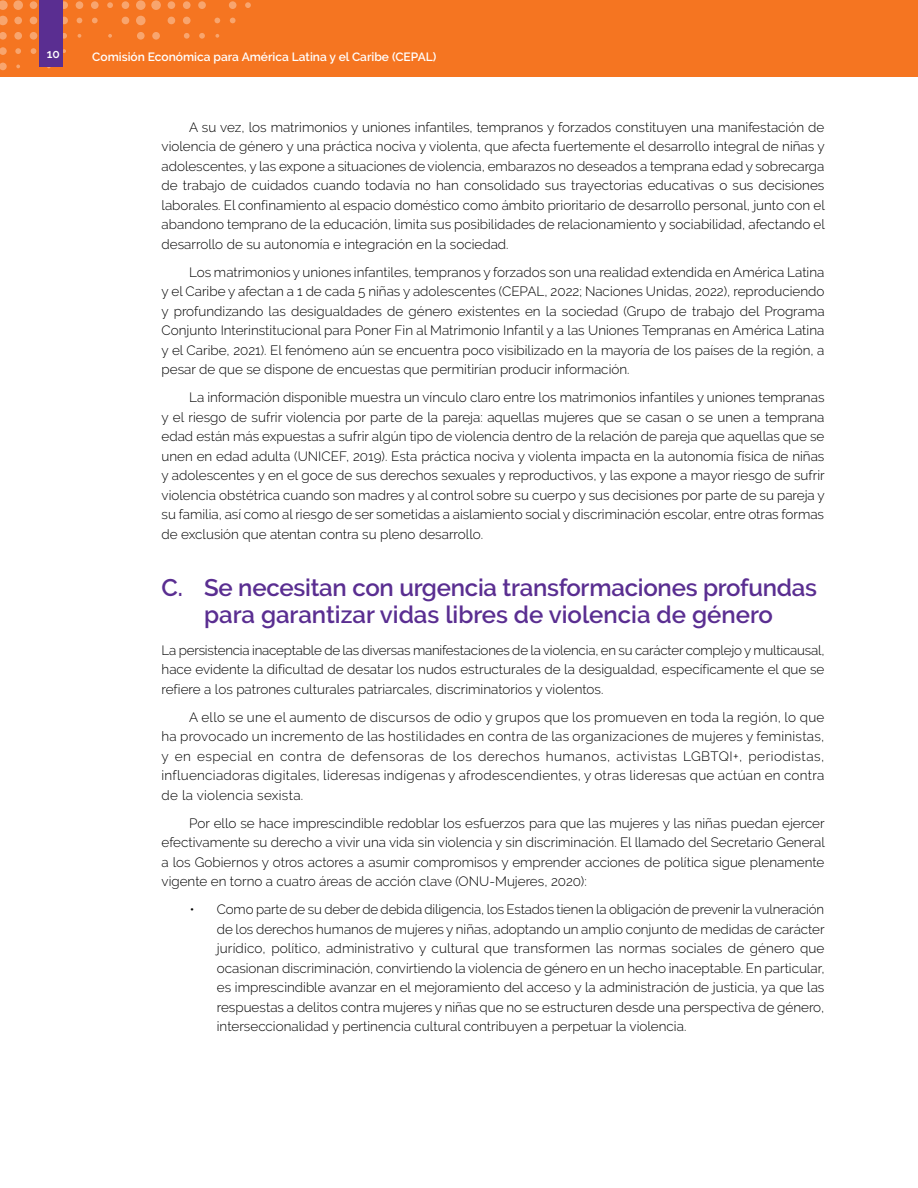
<style>
.page{position:relative;width:918px;height:1188px;background:#fff}
.page>*{position:absolute;margin:0;border:0;box-sizing:border-box;transform-origin:0 0}
.t1{font:600 24px/27px "Raleway";letter-spacing:-.01em;color:#5a2e91;text-align:center}
.t2{font:300 13.5px/19.5px "Raleway";color:#000;text-align:justify}
.t3{font:600 12px "Raleway";color:#fff}
</style>
<div class="page">
<div style="left:0;top:0;width:918px;height:77px;background:#f57521"></div>
<svg style="left:108px;top:34px;width:4px;height:4px"></svg>
<svg style="left:107px;top:2px;width:6px;height:6px"></svg>
<svg style="left:92px;top:18px;width:6px;height:5px"></svg>
<svg style="left:91px;top:1px;width:8px;height:8px"></svg>
<svg style="left:78px;top:34px;width:3px;height:4px"></svg>
<svg style="left:77px;top:18px;width:5px;height:5px"></svg>
<div style="left:76px;top:1px;width:7px;height:8px;background:#f8a56e;border-radius:50%"></div>
<svg style="left:63px;top:49px;width:3px;height:4px"></svg>
<svg style="left:63px;top:33px;width:4px;height:6px"></svg>
<div style="left:60px;top:17px;width:8px;height:7px;background:#f8a56e;border-radius:50%"></div>
<div style="left:60px;top:1px;width:8px;height:8px;background:#f8a56e;border-radius:50%"></div>
<svg style="left:31px;top:48px;width:5px;height:6px"></svg>
<div style="left:30px;top:32px;width:7px;height:8px;background:#f8a56e;border-radius:50%"></div>
<div style="left:30px;top:17px;width:7px;height:7px;background:#f8a56e;border-radius:50%"></div>
<div style="left:30px;top:1px;width:7px;height:8px;background:#f8a56e;border-radius:50%"></div>
<svg style="left:16px;top:65px;width:4px;height:3px"></svg>
<svg style="left:15px;top:48px;width:6px;height:6px"></svg>
<svg style="left:14px;top:32px;width:8px;height:8px"></svg>
<div style="left:14px;top:17px;width:8px;height:7px;background:#f8a56e;border-radius:50%"></div>
<svg style="left:13px;top:0;width:10px;height:10px"></svg>
<svg style="left:0;top:63px;width:7px;height:7px"></svg>
<svg style="left:0;top:47px;width:7px;height:8px"></svg>
<svg style="left:0;top:32px;width:7px;height:8px"></svg>
<svg style="left:0;top:16px;width:8px;height:9px"></svg>
<svg style="left:0;top:0;width:8px;height:10px"></svg>
<svg style="left:245px;top:2px;width:6px;height:6px"></svg>
<svg style="left:230px;top:18px;width:6px;height:5px"></svg>
<div style="left:229px;top:1px;width:8px;height:8px;background:#f8a56e;border-radius:50%"></div>
<svg style="left:215px;top:34px;width:4px;height:4px"></svg>
<svg style="left:214px;top:18px;width:6px;height:5px"></svg>
<svg style="left:199px;top:33px;width:6px;height:6px"></svg>
<div style="left:198px;top:1px;width:8px;height:8px;background:#f8a56e;border-radius:50%"></div>
<svg style="left:184px;top:33px;width:6px;height:6px"></svg>
<div style="left:183px;top:17px;width:8px;height:7px;background:#f8a56e;border-radius:50%"></div>
<div style="left:183px;top:1px;width:8px;height:8px;background:#f8a56e;border-radius:50%"></div>
<div style="left:168px;top:17px;width:7px;height:7px;background:#f8a56e;border-radius:50%"></div>
<div style="left:168px;top:1px;width:7px;height:8px;background:#f8a56e;border-radius:50%"></div>
<div style="left:152px;top:32px;width:8px;height:8px;background:#f8a56e;border-radius:50%"></div>
<svg style="left:151px;top:0;width:10px;height:10px"></svg>
<svg style="left:137px;top:32px;width:8px;height:8px"></svg>
<svg style="left:136px;top:16px;width:10px;height:9px"></svg>
<svg style="left:136px;top:0;width:10px;height:10px"></svg>
<div style="left:122px;top:17px;width:7px;height:7px;background:#f8a56e;border-radius:50%"></div>
<div style="left:122px;top:1px;width:7px;height:8px;background:#f8a56e;border-radius:50%"></div>
<div style="left:39px;top:0;width:24px;height:67px;background:#5a2e91"></div>
<p class="t3" style="left:47px;top:47px;width:15px">10</p>
<p class="t3" style="left:92px;top:50px;width:346px">Comisión Económica para América Latina y el Caribe (CEPAL)</p>
<p class="t2" style="left:162px;top:117px;width:665px;text-indent:28px">A su vez, los matrimonios y uniones infantiles, tempranos y forzados constituyen una manifestación de violencia de género y una práctica nociva y violenta, que afecta fuertemente el desarrollo integral de niñas y adolescentes, y las expone a situaciones de violencia, embarazos no deseados a temprana edad y sobrecarga de trabajo de cuidados cuando todavía no han consolidado sus trayectorias educativas o sus decisiones laborales. El confinamiento al espacio doméstico como ámbito prioritario de desarrollo personal, junto con el abandono temprano de la educación, limita sus posibilidades de relacionamiento y sociabilidad, afectando el desarrollo de su autonomía e integración en la sociedad.</p>
<p class="t2" style="left:162px;top:262px;width:665px;text-indent:28px">Los matrimonios y uniones infantiles, tempranos y forzados son una realidad extendida en América Latina y el Caribe y afectan a 1 de cada 5 niñas y adolescentes (CEPAL, 2022; Naciones Unidas, 2022), reproduciendo y profundizando las desigualdades de género existentes en la sociedad (Grupo de trabajo del Programa Conjunto Interinstitucional para Poner Fin al Matrimonio Infantil y a las Uniones Tempranas en América Latina y el Caribe, 2021). El fenómeno aún se encuentra poco visibilizado en la mayoría de los países de la región, a pesar de que se dispone de encuestas que permitirían producir información.</p>
<p class="t2" style="left:162px;top:388px;width:665px;text-indent:28px">La información disponible muestra un vínculo claro entre los matrimonios infantiles y uniones tempranas y el riesgo de sufrir violencia por parte de la pareja: aquellas mujeres que se casan o se unen a temprana edad están más expuestas a sufrir algún tipo de violencia dentro de la relación de pareja que aquellas que se unen en edad adulta (UNICEF, 2019). Esta práctica nociva y violenta impacta en la autonomía física de niñas y adolescentes y en el goce de sus derechos sexuales y reproductivos, y las expone a mayor riesgo de sufrir violencia obstétrica cuando son madres y al control sobre su cuerpo y sus decisiones por parte de su pareja y su familia, así como al riesgo de ser sometidas a aislamiento social y discriminación escolar, entre otras formas de exclusión que atentan contra su pleno desarrollo.</p>
<h1 class="t1" style="left:162px;top:574px;width:657px">C. Se necesitan con urgencia transformaciones profundas para garantizar vidas libres de violencia de género</h1>
<p class="t2" style="left:162px;top:640px;width:664px">La persistencia inaceptable de las diversas manifestaciones de la violencia, en su carácter complejo y multicausal, hace evidente la dificultad de desatar los nudos estructurales de la desigualdad, específicamente el que se refiere a los patrones culturales patriarcales, discriminatorios y violentos.</p>
<p class="t2" style="left:162px;top:707px;width:664px;text-indent:28px">A ello se une el aumento de discursos de odio y grupos que los promueven en toda la región, lo que ha provocado un incremento de las hostilidades en contra de las organizaciones de mujeres y feministas, y en especial en contra de defensoras de los derechos humanos, activistas LGBTQI+, periodistas, influenciadoras digitales, lideresas indígenas y afrodescendientes, y otras lideresas que actúan en contra de la violencia sexista.</p>
<p class="t2" style="left:162px;top:813px;width:665px;text-indent:28px">Por ello se hace imprescindible redoblar los esfuerzos para que las mujeres y las niñas puedan ejercer efectivamente su derecho a vivir una vida sin violencia y sin discriminación. El llamado del Secretario General a los Gobiernos y otros actores a asumir compromisos y emprender acciones de política sigue plenamente vigente en torno a cuatro áreas de acción clave (ONU-Mujeres, 2020):</p>
<p class="t2" style="left:217px;top:900px;width:610px;text-indent:-27px">• Como parte de su deber de debida diligencia, los Estados tienen la obligación de prevenir la vulneración de los derechos humanos de mujeres y niñas, adoptando un amplio conjunto de medidas de carácter jurídico, político, administrativo y cultural que transformen las normas sociales de género que ocasionan discriminación, convirtiendo la violencia de género en un hecho inaceptable. En particular, es imprescindible avanzar en el mejoramiento del acceso y la administración de justicia, ya que las respuestas a delitos contra mujeres y niñas que no se estructuren desde una perspectiva de género, interseccionalidad y pertinencia cultural contribuyen a perpetuar la violencia.</p>
</div>
